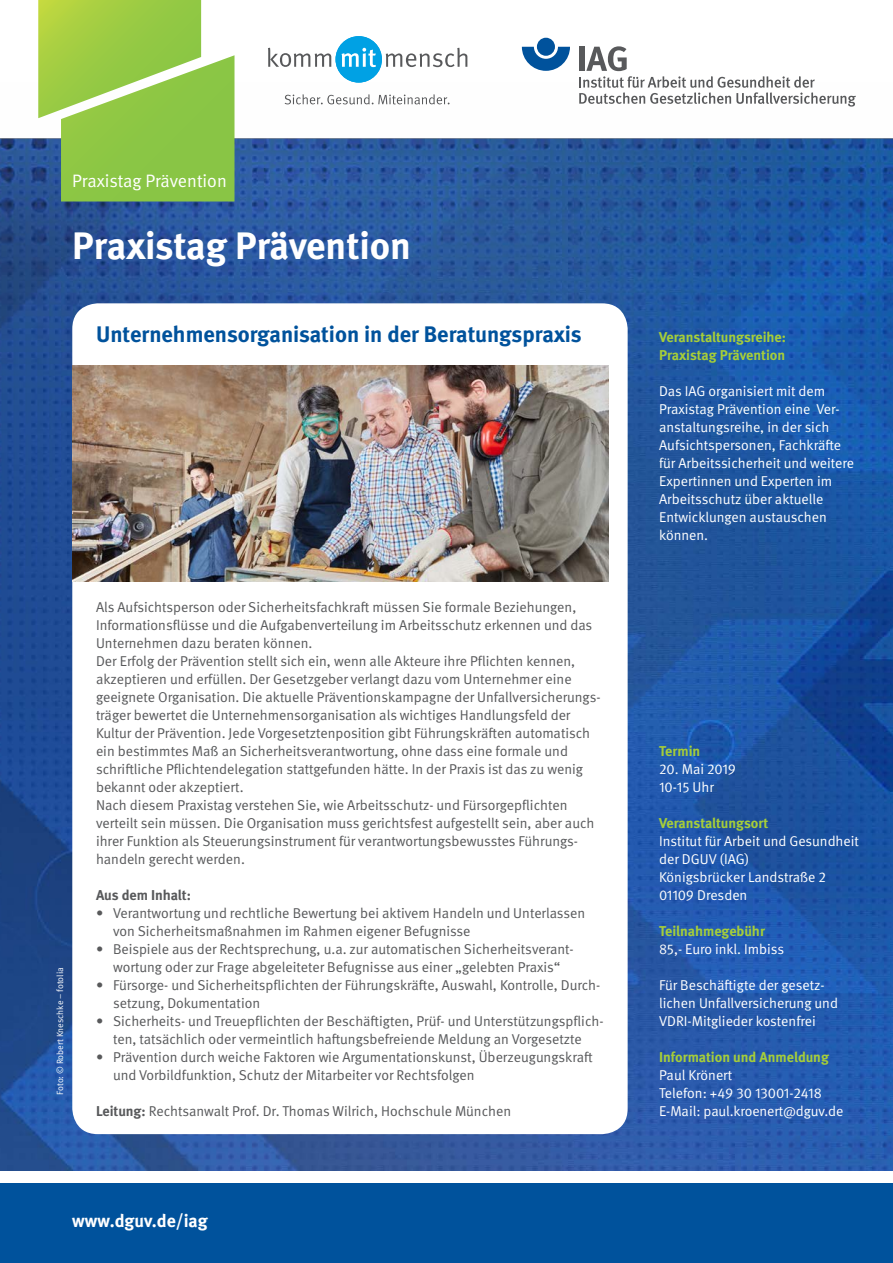
<style>
.page{position:relative;width:893px;height:1263px;background:#fff}
.page>*{position:absolute;margin:0;border:0;box-sizing:border-box;transform-origin:0 0}
.t1{font:700 38.25px "DGUV Meta";color:#fff}
.t2{font:700 22.5px "DGUV Meta";color:#00529c}
.t3{font:18px "DGUV Meta";color:#fff}
.t4{font:700 18px "DGUV Meta";color:#fff}
.t5{font:14.25px/18px "DGUV Meta";color:#58595b}
.t6{font:14.25px/18px "DGUV Meta";color:#fff}
.t7{font:700 14.25px/18px "DGUV Meta";color:#a6ce39}
.t8{font:700 14.25px "DGUV Meta";color:#58595b}
.t9{font:9px "DGUV Meta";letter-spacing:-.005em;color:#fff}
.s1{font-weight:700}
</style>
<div class="page">
<img style="left:0;top:82px;width:893px;height:1088px">
<svg style="left:38px;top:0;width:196px;height:201px;background:#99c959"></svg>
<div style="left:72px;top:303px;width:556px;height:831px;background:#fff;border-radius:26px"></div>
<svg style="left:522px;top:47px;width:48px;height:24px"></svg>
<div style="left:537px;top:38px;width:18px;height:18px;background:#00529c;border-radius:50%"></div>
<svg style="left:579px;top:46px;width:277px;height:61px"></svg>
<div style="left:0;top:1183px;width:893px;height:80px;background:#00529c"></div>
<img style="left:72px;top:366px;width:536px;height:216px">
<div style="left:335px;top:36px;width:47px;height:47px;background:#00a1e4;border-radius:50%"></div>
<svg style="left:268px;top:48px;width:63px;height:19px"></svg>
<svg style="left:342px;top:48px;width:34px;height:19px"></svg>
<svg style="left:386px;top:48px;width:81px;height:19px"></svg>
<svg style="left:285px;top:94px;width:165px;height:11px"></svg>
<p class="t3" style="left:72px;top:170px;width:156px">Praxistag Prävention</p>
<h1 class="t1" style="left:72px;top:223px;width:340px">Praxistag Prävention</h1>
<h2 class="t2" style="left:96px;top:321px;width:487px">Unternehmensorganisation in der Beratungspraxis</h2>
<p class="t7" style="left:659px;top:328px;width:128px">Veranstaltungsreihe:<br>Praxistag Prävention</p>
<p class="t6" style="left:659px;top:382px;width:197px">Das IAG organisiert mit dem<br>Praxistag Prävention eine Ver&shy;anstaltungsreihe, in der sich<br>Aufsichtspersonen, Fachkräfte für Arbeitssicherheit und weitere<br>Expertinnen und Experten im<br>Arbeitsschutz über aktuelle<br>Entwicklungen austauschen können.</p>
<p class="t9" style="left:55px;top:1095px;width:129px;rotate:-90deg">Foto: © Robert Kneschke – fotolia</p>
<p class="t5" style="left:96px;top:598px;width:506px">Als Aufsichtsperson oder Sicherheitsfachkraft müssen Sie formale Beziehungen, Informationsflüsse und die Aufgabenverteilung im Arbeitsschutz erkennen und das Unternehmen dazu beraten können.<br>Der Erfolg der Prävention stellt sich ein, wenn alle Akteure ihre Pflichten kennen, akzeptieren und erfüllen. Der Gesetzgeber verlangt dazu vom Unternehmer eine geeignete Organisation. Die aktuelle Präventionskampagne der Unfallversicherungs&shy;träger bewertet die Unternehmensorganisation als wichtiges Handlungsfeld der Kultur der Prävention. Jede Vorgesetztenposition gibt Führungskräften automatisch ein bestimmtes Maß an Sicherheitsverantwortung, ohne dass eine formale und schriftliche Pflichtendelegation stattgefunden hätte. In der Praxis ist das zu wenig bekannt oder akzeptiert.<br>Nach diesem Praxistag verstehen Sie, wie Arbeitsschutz- und Fürsorgepflichten verteilt sein müssen. Die Organisation muss gerichtsfest aufgestellt sein, aber auch ihrer Funktion als Steuerungsinstrument für verantwortungsbewusstes Führungs&shy;handeln gerecht werden.</p>
<p class="t8" style="left:96px;top:887px;width:96px">Aus dem Inhalt:</p>
<p class="t5" style="left:113px;top:904px;width:474px;text-indent:-17px">• Verantwortung und rechtliche Bewertung bei aktivem Handeln und Unterlassen von Sicherheitsmaßnahmen im Rahmen eigener Befugnisse</p>
<p class="t5" style="left:96px;top:940px;width:479px;text-align:center">• Beispiele aus der Rechtsprechung, u.a. zur automatischen Sicherheitsverant&shy;wortung oder zur Frage abgeleiteter Befugnisse aus einer „gelebten Praxis“</p>
<p class="t5" style="left:113px;top:976px;width:489px;text-indent:-17px">• Fürsorge- und Sicherheitspflichten der Führungskräfte, Auswahl, Kontrolle, Durch&shy;setzung, Dokumentation</p>
<p class="t5" style="left:96px;top:1012px;width:509px;text-align:center">• Sicherheits- und Treuepflichten der Beschäftigten, Prüf- und Unterstützungspflich&shy;ten, tatsächlich oder vermeintlich haftungsbefreiende Meldung an Vorgesetzte</p>
<p class="t5" style="left:113px;top:1048px;width:481px;text-indent:-17px">• Prävention durch weiche Faktoren wie Argumentationskunst, Überzeugungskraft und Vorbildfunktion, Schutz der Mitarbeiter vor Rechtsfolgen</p>
<p class="t5" style="left:96px;top:1102px;width:417px"><span class="s1">Leitung:</span> Rechtsanwalt Prof. Dr. Thomas Wilrich, Hochschule München</p>
<p class="t7" style="left:659px;top:742px;width:43px">Termin</p>
<p class="t6" style="left:659px;top:760px;width:78px">20. Mai 2019<br>10-15 Uhr</p>
<p class="t7" style="left:659px;top:814px;width:111px">Veranstaltungsort</p>
<p class="t6" style="left:659px;top:832px;width:201px">Institut für Arbeit und Gesundheit der DGUV (IAG)<br>Königsbrücker Landstraße 2<br>01109 Dresden</p>
<p class="t7" style="left:659px;top:922px;width:107px">Teilnahmegebühr</p>
<p class="t6" style="left:659px;top:940px;width:126px">85,- Euro inkl. Imbiss</p>
<p class="t6" style="left:659px;top:976px;width:180px">Für Beschäftigte der gesetz&shy;lichen Unfallversicherung und<br>VDRI-Mitglieder kostenfrei</p>
<p class="t7" style="left:659px;top:1048px;width:171px">Information und Anmeldung</p>
<p class="t6" style="left:659px;top:1066px;width:186px">Paul Krönert<br>Telefon: +49 30 13001-2418<br>E-Mail: paul.kroenert@dguv.de</p>
<p class="t4" style="left:72px;top:1210px;width:137px">www.dguv.de/iag</p>
</div>
